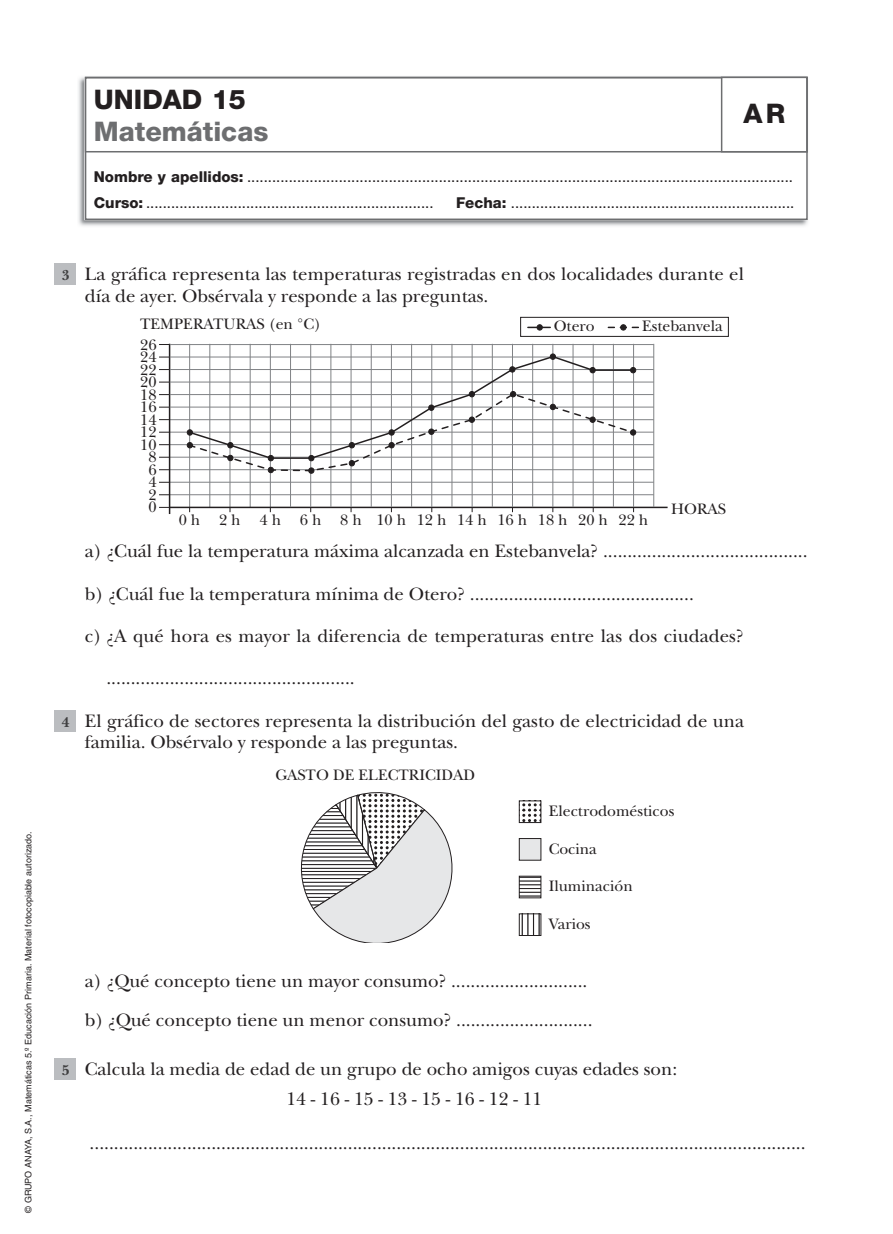
<style>
.page{position:relative;width:893px;height:1234px;background:#fff}
.page>*{position:absolute;margin:0;border:0;box-sizing:border-box;transform-origin:0 0}
.t1{font:800 27px "Helvetica Neue";color:#6d6e70}
.t2{font:800 27px "Helvetica Neue";color:#231f20}
.t3{font:18.75px/21.8px "New Baskerville";color:#231f20}
.t4{font:15.75px/12.5px "New Baskerville";color:#231f20}
.t5{font:15px/26.5px "Helvetica Neue";color:#231f20}
.t6{font:700 15px "New Baskerville";color:#404041}
.t7{font:9px "Helvetica";color:#231f20}
.s1{font-weight:800}
</style>
<div class="page">
<img style="left:78px;top:76px;width:730px;height:150px">
<div style="left:86px;top:77px;width:721px;height:142px;background:#fff"></div>
<div style="left:85px;top:77px;width:723px;height:143px;border:2px solid #6d6e70"></div>
<div style="left:85px;top:77px;width:723px;height:75px;border:2px solid #6d6e70"></div>
<div style="left:721px;top:77px;width:87px;height:75px;border:2px solid #6d6e70"></div>
<div style="left:55px;top:264px;width:21px;height:21px;background:#bbbdc0"></div>
<div style="left:55px;top:710px;width:21px;height:21px;background:#bbbdc0"></div>
<div style="left:55px;top:1058px;width:21px;height:21px;background:#bbbdc0"></div>
<svg style="left:300px;top:792px;width:153px;height:150px"></svg>
<div style="left:519px;top:838px;width:22px;height:22px;background:#e6e7e8"></div>
<div style="left:519px;top:838px;width:22px;height:22px;border:1px solid #231f20"></div>
<svg style="left:521px;top:877px;width:18px;height:19px"></svg>
<div style="left:519px;top:875px;width:22px;height:23px;border:1px solid #231f20"></div>
<svg style="left:522px;top:803px;width:15px;height:17px"></svg>
<div style="left:519px;top:800px;width:22px;height:22px;border:1px solid #231f20"></div>
<svg style="left:521px;top:915px;width:18px;height:18px"></svg>
<div style="left:519px;top:913px;width:22px;height:22px;border:1px solid #231f20"></div>
<hr style="left:210px;top:344px;width:1px;height:163px;background:#808285">
<hr style="left:250px;top:344px;width:1px;height:163px;background:#808285">
<hr style="left:230px;top:344px;width:1px;height:163px;background:#808285">
<hr style="left:189px;top:344px;width:1px;height:163px;background:#808285">
<hr style="left:270px;top:344px;width:1px;height:163px;background:#808285">
<hr style="left:170px;top:432px;width:484px;height:1px;background:#808285">
<hr style="left:170px;top:444px;width:484px;height:1px;background:#808285">
<hr style="left:170px;top:419px;width:484px;height:1px;background:#808285">
<hr style="left:170px;top:457px;width:484px;height:1px;background:#808285">
<hr style="left:170px;top:469px;width:484px;height:1px;background:#808285">
<hr style="left:170px;top:482px;width:484px;height:1px;background:#808285">
<hr style="left:170px;top:494px;width:484px;height:1px;background:#808285">
<hr style="left:170px;top:506px;width:498px;height:2px;background:#231f20">
<hr style="left:169px;top:343px;width:1px;height:171px;background:#231f20">
<hr style="left:290px;top:344px;width:1px;height:163px;background:#808285">
<hr style="left:331px;top:344px;width:1px;height:163px;background:#808285">
<hr style="left:310px;top:344px;width:1px;height:163px;background:#808285">
<hr style="left:351px;top:344px;width:1px;height:163px;background:#808285">
<hr style="left:371px;top:344px;width:1px;height:163px;background:#808285">
<hr style="left:411px;top:344px;width:1px;height:163px;background:#808285">
<hr style="left:391px;top:344px;width:1px;height:163px;background:#808285">
<hr style="left:452px;top:344px;width:1px;height:163px;background:#808285">
<hr style="left:431px;top:344px;width:1px;height:163px;background:#808285">
<hr style="left:492px;top:344px;width:1px;height:163px;background:#808285">
<hr style="left:472px;top:344px;width:1px;height:163px;background:#808285">
<hr style="left:532px;top:344px;width:1px;height:163px;background:#808285">
<hr style="left:512px;top:344px;width:1px;height:163px;background:#808285">
<hr style="left:573px;top:344px;width:1px;height:163px;background:#808285">
<hr style="left:553px;top:344px;width:1px;height:163px;background:#808285">
<hr style="left:613px;top:344px;width:1px;height:163px;background:#808285">
<hr style="left:593px;top:344px;width:1px;height:163px;background:#808285">
<hr style="left:653px;top:344px;width:1px;height:163px;background:#808285">
<hr style="left:633px;top:344px;width:1px;height:163px;background:#808285">
<hr style="left:170px;top:356px;width:484px;height:1px;background:#808285">
<hr style="left:170px;top:369px;width:484px;height:1px;background:#808285">
<hr style="left:170px;top:344px;width:484px;height:1px;background:#808285">
<hr style="left:170px;top:382px;width:484px;height:1px;background:#808285">
<hr style="left:170px;top:394px;width:484px;height:1px;background:#808285">
<hr style="left:170px;top:407px;width:484px;height:1px;background:#808285">
<svg style="left:188px;top:355px;width:447px;height:36px"></svg>
<div style="left:520px;top:317px;width:209px;height:20px;border:1px solid #231f20"></div>
<hr style="left:528px;top:326px;width:22px;height:2px;background:#231f20">
<svg style="left:608px;top:324px;width:31px;height:6px"></svg>
<svg style="left:537px;top:324px;width:5px;height:6px"></svg>
<svg style="left:510px;top:366px;width:5px;height:6px"></svg>
<svg style="left:550px;top:354px;width:6px;height:5px"></svg>
<svg style="left:590px;top:367px;width:5px;height:6px"></svg>
<svg style="left:187px;top:391px;width:449px;height:82px"></svg>
<svg style="left:630px;top:367px;width:6px;height:6px"></svg>
<p class="t7" style="left:23px;top:1212px;width:382px;rotate:-90deg">© GRUPO ANAYA, S.A., Matemáticas 5.º Educación Primaria. Material fotocopiable autorizado.</p>
<h1 class="t2" style="left:94px;top:83px;width:153px">UNIDAD 15</h1>
<h1 class="t1" style="left:94px;top:116px;width:176px">Matemáticas</h1>
<h1 class="t2" style="left:743px;top:98px;width:43px">AR</h1>
<p class="t5" style="left:94px;top:163px;width:701px"><span class="s1">Nombre y apellidos:</span> ...................................................................................................................................<br><span class="s1">Curso:</span> .....................................................................</p>
<p class="t5" style="left:456px;top:189px;width:340px"><span class="s1">Fecha:</span> ....................................................................</p>
<p class="t6" style="left:62px;top:266px;width:9px">3</p>
<p class="t6" style="left:62px;top:713px;width:9px">4</p>
<p class="t3" style="left:85px;top:263px;width:661px">La gráfica representa las temperaturas registradas en dos localidades durante el día de ayer. Obsérvala y responde a las preguntas.</p>
<p class="t4" style="left:140px;top:318px;width:182px">TEMPERATURAS (en °C)</p>
<p class="t4" style="left:554px;top:320px;width:42px">Otero</p>
<p class="t4" style="left:642px;top:320px;width:82px">Estebanvela</p>
<p class="t4" style="left:140px;top:338px;width:18px">26</p>
<p class="t4" style="left:140px;top:351px;width:18px">24</p>
<p class="t4" style="left:140px;top:388px;width:18px">18</p>
<p class="t4" style="left:140px;top:363px;width:18px">22</p>
<p class="t4" style="left:140px;top:376px;width:18px">20</p>
<p class="t4" style="left:140px;top:401px;width:18px">16</p>
<p class="t4" style="left:140px;top:413px;width:18px">14</p>
<p class="t4" style="left:140px;top:426px;width:18px">12</p>
<p class="t4" style="left:148px;top:463px;width:10px">6</p>
<p class="t4" style="left:140px;top:438px;width:18px">10</p>
<p class="t4" style="left:148px;top:451px;width:10px">8</p>
<p class="t4" style="left:148px;top:476px;width:10px">4<br>2</p>
<p class="t4" style="left:148px;top:500px;width:10px">0</p>
<p class="t4" style="left:671px;top:502px;width:56px">HORAS</p>
<p class="t4" style="left:179px;top:513px;width:23px">0 h</p>
<p class="t4" style="left:259px;top:513px;width:390px">4 h 6 h 8 h 10 h12 h14 h16 h18 h20 h22 h</p>
<p class="t4" style="left:219px;top:513px;width:23px">2 h</p>
<p class="t3" style="left:85px;top:540px;width:724px">a) ¿Cuál fue la temperatura máxima alcanzada en Estebanvela? ..........................................</p>
<p class="t3" style="left:85px;top:582px;width:611px">b) ¿Cuál fue la temperatura mínima de Otero? ..............................................</p>
<p class="t3" style="left:85px;top:624px;width:660px">c) ¿A qué hora es mayor la diferencia de temperaturas entre las dos ciudades?</p>
<p class="t3" style="left:106px;top:666px;width:250px">...................................................</p>
<p class="t3" style="left:85px;top:709px;width:661px">El gráfico de sectores representa la distribución del gasto de electricidad de una familia. Obsérvalo y responde a las preguntas.</p>
<p class="t4" style="left:275px;top:768px;width:201px">GASTO DE ELECTRICIDAD</p>
<p class="t4" style="left:549px;top:804px;width:127px">Electrodomésticos</p>
<p class="t4" style="left:549px;top:842px;width:50px">Cocina</p>
<p class="t4" style="left:549px;top:879px;width:86px">Iluminación</p>
<p class="t4" style="left:549px;top:917px;width:43px">Varios</p>
<p class="t6" style="left:62px;top:1060px;width:9px">5</p>
<p class="t3" style="left:85px;top:961px;width:509px;line-height:38.7px">a) ¿Qué concepto tiene un mayor consumo? ............................ b) ¿Qué concepto tiene un menor consumo? ............................</p>
<p class="t3" style="left:287px;top:1053px;width:392px;line-height:30.3px;text-indent:-202px">Calcula la media de edad de un grupo de ocho amigos cuyas edades son:<br>14 - 16 - 15 - 13 - 15 - 16 - 12 - 11</p>
<p class="t3" style="left:90px;top:1131px;width:717px">...................................................................................................................................................</p>
</div>
